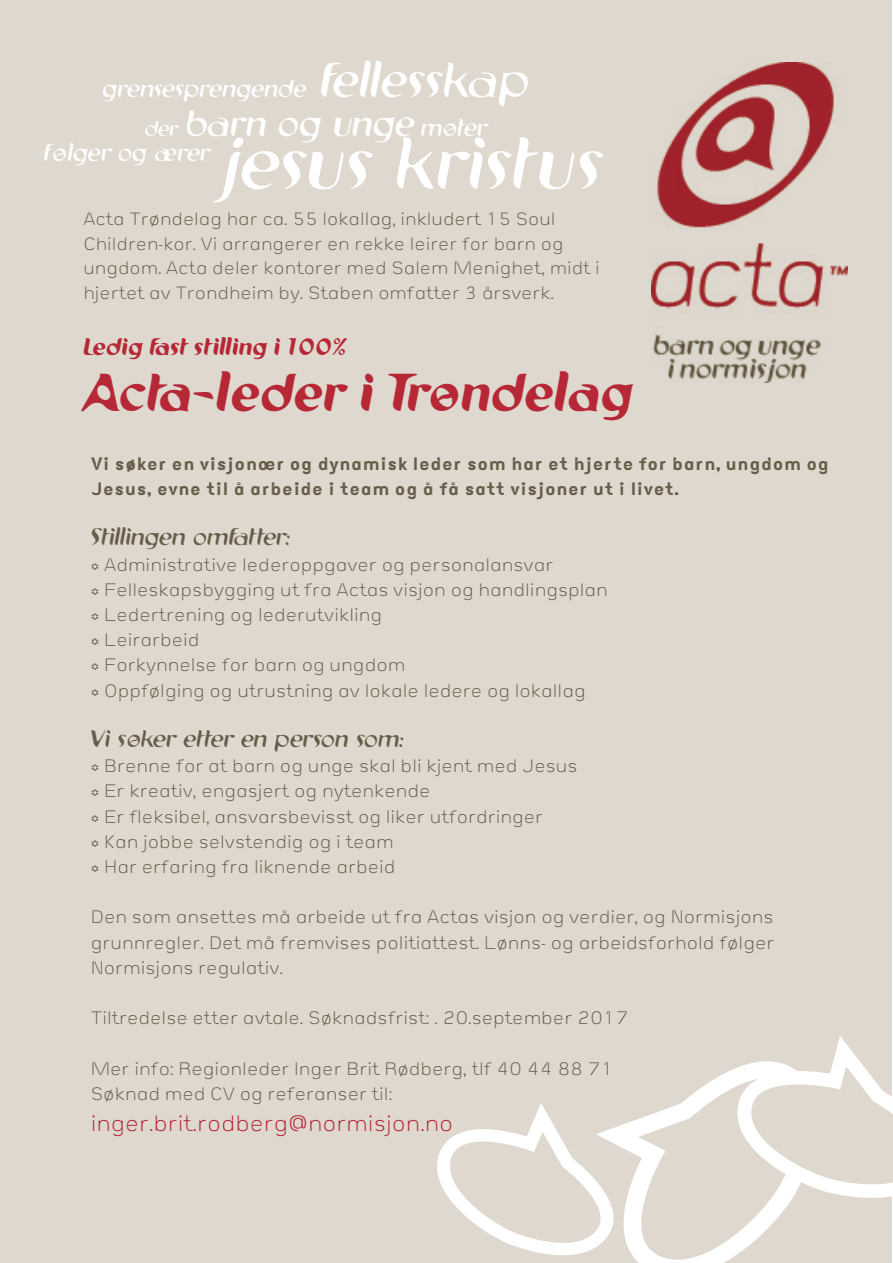
<style>
.page{position:relative;width:893px;height:1263px;background:#fff}
.page>*{position:absolute;margin:0;border:0;box-sizing:border-box;transform-origin:0 0}
.t1{font:300 64.2px "Pilot";letter-spacing:-.025em;color:#fff;scale:1.06 1}
.t2{font:500 46.5px "Pilot";letter-spacing:-.025em;color:#b72837;scale:1.06 1}
.t3{font:300 32.1px "Pilot";letter-spacing:-.025em;color:#fff;scale:1.06 1}
.t4{font:25.8px "Eunuverse";color:#b72837;scale:1.06 1}
.t5{font:300 21.45px "Pilot";letter-spacing:-.03em;color:#fff;scale:1.06 1}
.t6{font:21px "Eunuverse";color:#685d49;scale:1.06 1}
.t7{font:700 21px/25.2px "Eunuverse";color:#685d49;scale:1.06 1}
.t8{font:300 21px "Pilot";letter-spacing:-.035em;color:#685d49;scale:1.06 1}
.t9{font:500 21px "Pilot";letter-spacing:-.015em;color:#b72837;scale:1.06 1}
.t10{font:20.7px/24.9px "Eunuverse";color:#685d49;scale:1.06 1}
.s1{font-size:42.75px}
.s2{font-size:18.75px}
.s3{font-size:21.45px}
</style>
<div class="page">
<div style="left:0;top:0;width:892px;height:1263px;background:#ded8cf"></div>
<svg style="left:437px;top:1129px;width:93px;height:122px"></svg>
<svg style="left:530px;top:1103px;width:137px;height:160px"></svg>
<svg style="left:667px;top:1036px;width:226px;height:227px"></svg>
<img style="left:651px;top:63px;width:197px;height:320px">
<p class="t5" style="left:103px;top:74px;width:404px">grensesprengende <span class="s1">fellesskap</span></p>
<p class="t3" style="left:145px;top:101px;width:325px"><span class="s2">der</span> barn og unge <span class="s3">møter</span></p>
<p class="t5" style="left:44px;top:138px;width:159px">følger og ærer</p>
<p class="t1" style="left:221px;top:119px;width:365px">jesus kristus</p>
<p class="t10" style="left:83px;top:206px;width:489px">Acta Trøndelag har ca. 55 lokallag, inkludert 15 Soul Children-kor. Vi arrangerer en rekke leirer for barn og ungdom. Acta deler kontorer med Salem Menighet, midt i hjertet av Trondheim by. Staben omfatter 3 årsverk.</p>
<p class="t9" style="left:83px;top:331px;width:251px">Ledig fast stilling i 100%</p>
<p class="t2" style="left:83px;top:359px;width:521px">Acta-leder i Trøndelag</p>
<p class="t7" style="left:91px;top:451px;width:698px">Vi søker en visjonær og dynamisk leder som har et hjerte for barn, ungdom og<br>Jesus, evne til å arbeide i team og å få satt visjoner ut i livet.</p>
<p class="t8" style="left:91px;top:523px;width:192px">Stillingen omfatter:</p>
<p class="t6" style="left:91px;top:554px;width:438px">• Administrative lederoppgaver og personalansvar</p>
<p class="t6" style="left:91px;top:579px;width:489px">• Felleskapsbygging ut fra Actas visjon og handlingsplan</p>
<p class="t6" style="left:91px;top:604px;width:276px">• Ledertrening og lederutvikling</p>
<p class="t6" style="left:91px;top:629px;width:104px">• Leirarbeid</p>
<p class="t6" style="left:91px;top:654px;width:298px">• Forkynnelse for barn og ungdom</p>
<p class="t6" style="left:91px;top:680px;width:468px">• Oppfølging og utrustning av lokale ledere og lokallag</p>
<p class="t8" style="left:91px;top:724px;width:299px">Vi søker etter en person som:</p>
<p class="t6" style="left:91px;top:755px;width:461px">• Brenne for at barn og unge skal bli kjent med Jesus</p>
<p class="t6" style="left:91px;top:780px;width:322px">• Er kreativ, engasjert og nytenkende</p>
<p class="t6" style="left:91px;top:806px;width:428px">• Er fleksibel, ansvarsbevisst og liker utfordringer</p>
<p class="t6" style="left:91px;top:831px;width:287px">• Kan jobbe selvstendig og i team</p>
<p class="t6" style="left:91px;top:856px;width:289px">• Har erfaring fra liknende arbeid</p>
<p class="t6" style="left:91px;top:906px;width:646px">Den som ansettes må arbeide ut fra Actas visjon og verdier, og Normisjons</p>
<p class="t6" style="left:91px;top:932px;width:646px">grunnregler. Det må fremvises politiattest. Lønns- og arbeidsforhold følger</p>
<p class="t6" style="left:91px;top:957px;width:183px">Normisjons regulativ.</p>
<p class="t6" style="left:91px;top:1007px;width:509px">Tiltredelse etter avtale. Søknadsfrist: . 20.september 2017</p>
<p class="t6" style="left:91px;top:1058px;width:495px">Mer info: Regionleder Inger Brit Rødberg, tlf 40 44 88 71</p>
<p class="t6" style="left:91px;top:1083px;width:286px">Søknad med CV og referanser til:</p>
<p class="t4" style="left:91px;top:1110px;width:343px">inger.brit.rodberg@normisjon.no</p>
</div>
